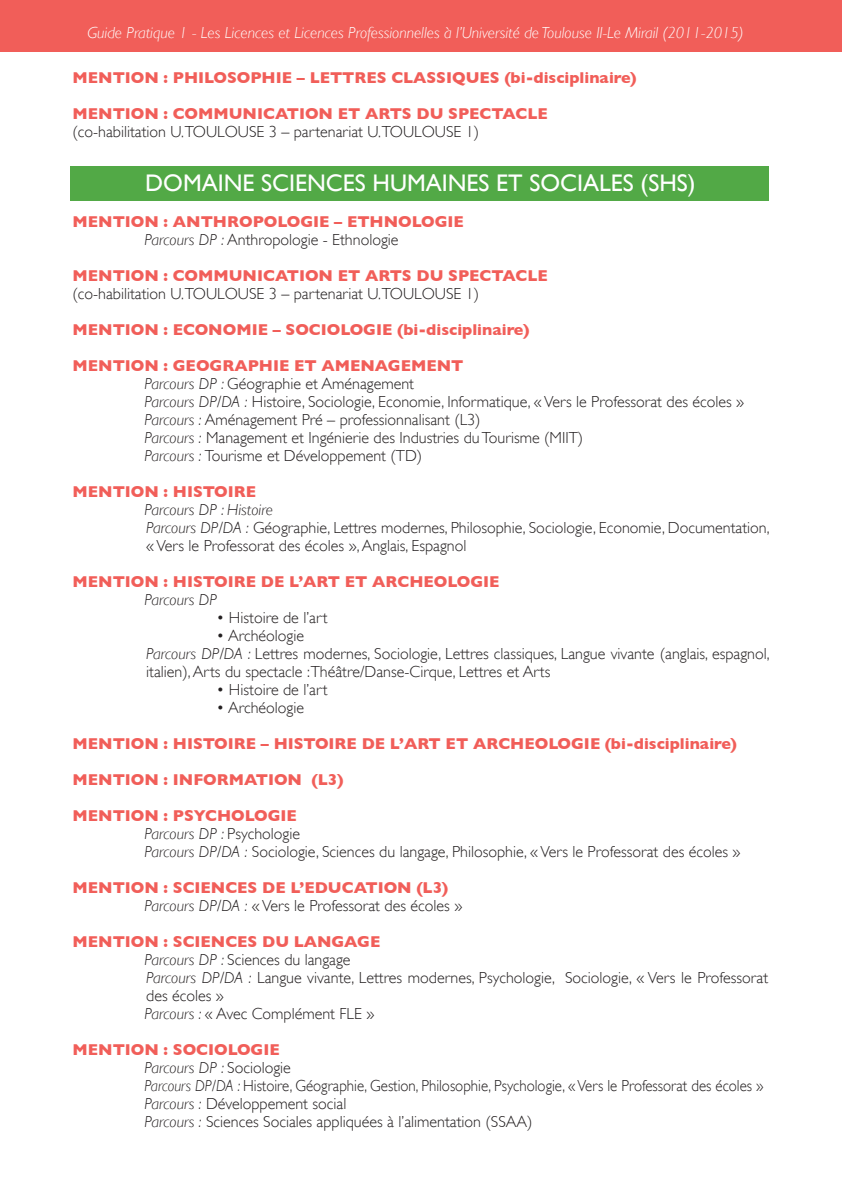
<style>
.page{position:relative;width:842px;height:1191px;background:#fff}
.page>*{position:absolute;margin:0;border:0;box-sizing:border-box;transform-origin:0 0}
.t1{font:24px "Gill Sans";color:#fff}
.t2{font:300 16px/18px "Gill Sans";color:#231f20}
.t3{font:700 16px "Gill Sans";color:#f15e59}
.t4{font:italic 300 16px "Gill Sans";color:#fff}
.t5{font:300 16px "Gill Sans";color:#231f20;scale:.93 1}
.t6{font:italic 300 16px "Gill Sans";color:#231f20}
.s1{font-style:italic}
.s2{font-style:normal}
</style>
<div class="page">
<div style="left:0;top:0;width:842px;height:52px;background:#f15e59"></div>
<div style="left:70px;top:166px;width:698px;height:34px;background:#52a946"></div>
<p class="t4" style="left:87px;top:23px;width:658px">Guide Pratique 1 - Les Licences et Licences Professionnelles à l’Université de Toulouse II-Le Mirail (2011-2015)</p>
<p class="t3" style="left:73px;top:68px;width:566px">MENTION : PHILOSOPHIE – LETTRES CLASSIQUES (bi-disciplinaire)</p>
<p class="t3" style="left:73px;top:104px;width:477px">MENTION : COMMUNICATION ET ARTS DU SPECTACLE</p>
<p class="t2" style="left:73px;top:123px;width:408px">(co-habilitation U.TOULOUSE 3 – partenariat U.TOULOUSE 1)</p>
<p class="t1" style="left:145px;top:169px;width:552px">DOMAINE SCIENCES HUMAINES ET SOCIALES (SHS)</p>
<p class="t3" style="left:73px;top:212px;width:393px">MENTION : ANTHROPOLOGIE – ETHNOLOGIE</p>
<p class="t2" style="left:145px;top:231px;width:255px"><span class="s1">Parcours DP :</span> Anthropologie - Ethnologie</p>
<p class="t3" style="left:73px;top:266px;width:477px">MENTION : COMMUNICATION ET ARTS DU SPECTACLE</p>
<p class="t2" style="left:73px;top:285px;width:408px">(co-habilitation U.TOULOUSE 3 – partenariat U.TOULOUSE 1)</p>
<p class="t3" style="left:73px;top:320px;width:459px">MENTION : ECONOMIE – SOCIOLOGIE (bi-disciplinaire)</p>
<p class="t3" style="left:73px;top:356px;width:392px">MENTION : GEOGRAPHIE ET AMENAGEMENT</p>
<p class="t2" style="left:145px;top:375px;width:271px"><span class="s1">Parcours DP :</span> Géographie et Aménagement</p>
<p class="t2" style="left:145px;top:393px;width:601px"><span class="s1">Parcours DP/DA :</span> Histoire, Sociologie, Economie, Informatique, « Vers le Professorat des écoles »</p>
<p class="t2" style="left:145px;top:411px;width:337px"><span class="s1">Parcours :</span> Aménagement Pré – professionnalisant (L3)</p>
<p class="t2" style="left:145px;top:429px;width:440px"><span class="s1">Parcours :</span> Management et Ingénierie des Industries du Tourisme (MIIT)</p>
<p class="t2" style="left:145px;top:447px;width:279px"><span class="s1">Parcours :</span> Tourisme et Développement (TD)</p>
<p class="t3" style="left:73px;top:482px;width:185px">MENTION : HISTOIRE</p>
<p class="t6" style="left:145px;top:501px;width:130px">Parcours DP : Histoire</p>
<p class="t2" style="left:146px;top:519px;width:625px"><span class="s1">Parcours DP/DA :</span> Géographie, Lettres modernes, Philosophie, Sociologie, Economie, Documentation, « Vers le Professorat des écoles », Anglais, Espagnol</p>
<p class="t3" style="left:73px;top:572px;width:428px">MENTION : HISTOIRE DE L’ART ET ARCHEOLOGIE</p>
<p class="t6" style="left:145px;top:591px;width:74px">Parcours DP</p>
<p class="t2" style="left:217px;top:609px;width:112px">• Histoire de l’art</p>
<p class="t2" style="left:217px;top:627px;width:89px">• Archéologie</p>
<p class="t2" style="left:146px;top:645px;width:625px"><span class="s1">Parcours DP/DA :</span> Lettres modernes, Sociologie, Lettres classiques, Langue vivante (anglais, espagnol, italien), Arts du spectacle :Théâtre/Danse-Cirque, Lettres et Arts</p>
<p class="t2" style="left:217px;top:681px;width:112px">• Histoire de l’art</p>
<p class="t2" style="left:217px;top:699px;width:89px">• Archéologie</p>
<p class="t3" style="left:73px;top:734px;width:666px">MENTION : HISTOIRE – HISTOIRE DE L’ART ET ARCHEOLOGIE (bi-disciplinaire)</p>
<p class="t3" style="left:73px;top:770px;width:273px">MENTION : INFORMATION (L3)</p>
<p class="t3" style="left:73px;top:806px;width:226px">MENTION : PSYCHOLOGIE</p>
<p class="t6" style="left:145px;top:825px;width:157px">Parcours DP : <span class="s2">Psychologie</span></p>
<p class="t2" style="left:145px;top:843px;width:598px"><span class="s1">Parcours DP/DA :</span> Sociologie, Sciences du langage, Philosophie, « Vers le Professorat des écoles »</p>
<p class="t3" style="left:73px;top:878px;width:377px">MENTION : SCIENCES DE L’EDUCATION (L3)</p>
<p class="t2" style="left:145px;top:897px;width:319px"><span class="s1">Parcours DP/DA :</span> « Vers le Professorat des écoles »</p>
<p class="t3" style="left:73px;top:932px;width:309px">MENTION : SCIENCES DU LANGAGE</p>
<p class="t2" style="left:145px;top:951px;width:208px"><span class="s1">Parcours DP :</span> Sciences du langage</p>
<p class="t2" style="left:146px;top:969px;width:623px"><span class="s1">Parcours DP/DA :</span> Langue vivante, Lettres modernes, Psychologie, Sociologie, « Vers le Professorat des écoles »</p>
<p class="t2" style="left:145px;top:1005px;width:231px"><span class="s1">Parcours :</span> « Avec Complément FLE »</p>
<p class="t3" style="left:73px;top:1040px;width:209px">MENTION : SOCIOLOGIE</p>
<p class="t6" style="left:145px;top:1059px;width:148px">Parcours DP : <span class="s2">Sociologie</span></p>
<p class="t5" style="left:145px;top:1076px;width:667px"><span class="s1">Parcours DP/DA :</span> Histoire, Géographie, Gestion, Philosophie, Psychologie, « Vers le Professorat des écoles »</p>
<p class="t2" style="left:145px;top:1095px;width:203px"><span class="s1">Parcours :</span> Développement social</p>
<p class="t2" style="left:145px;top:1113px;width:389px"><span class="s1">Parcours :</span> Sciences Sociales appliquées à l’alimentation (SSAA)</p>
</div>
